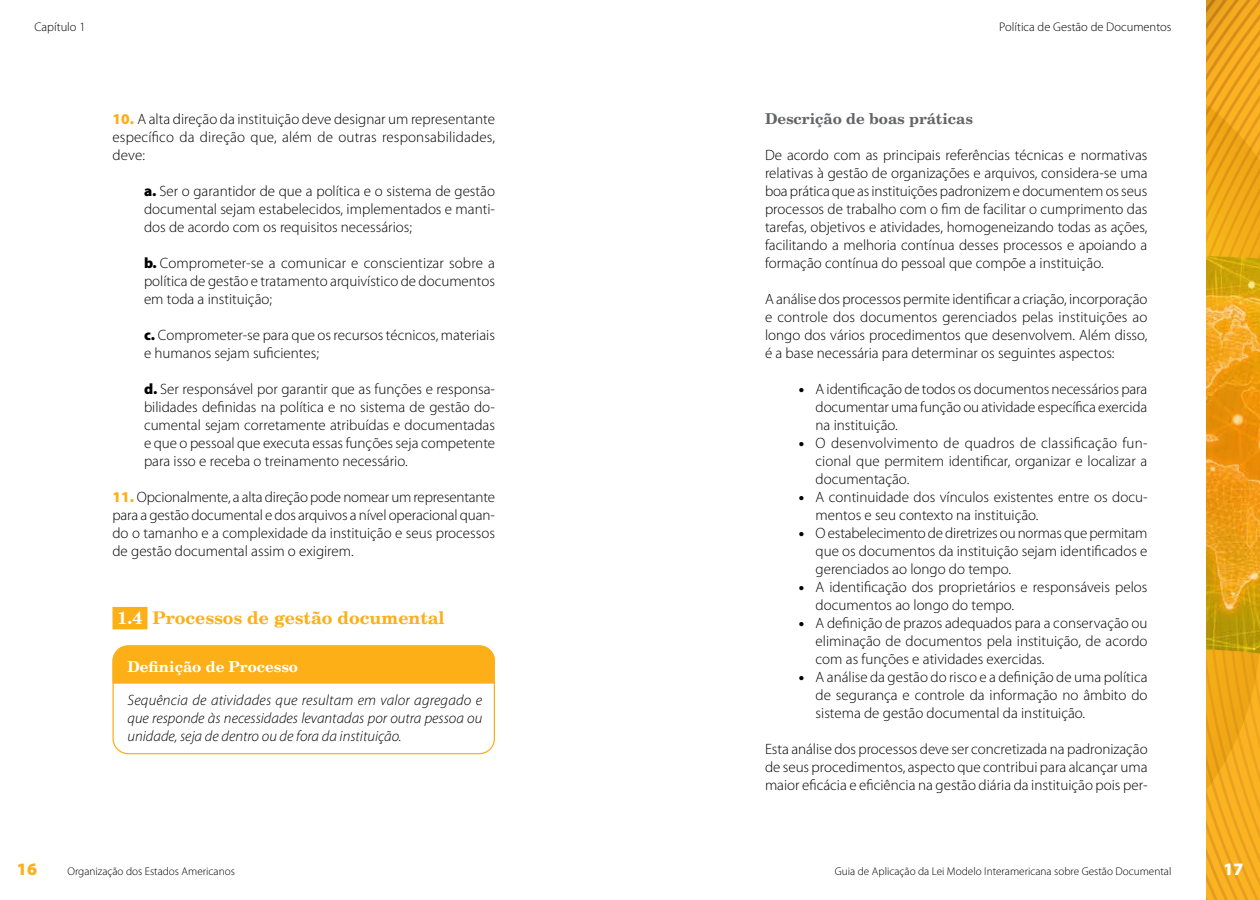
<style>
.page{position:relative;width:1260px;height:900px;background:#fff}
.page>*{position:absolute;margin:0;border:0;box-sizing:border-box;transform-origin:0 0}
.t1{font:700 17.5px "New Century Schlbk";color:#fcaf17}
.t2{font:900 17.5px "Myriad Pro";color:#fcaf17}
.t3{font:900 17.5px "Myriad Pro";color:#fff}
.t4{font:300 15px/18px "Myriad Pro";color:#000;text-align:justify}
.t5{font:italic 300 15px/18px "Myriad Pro";color:#000;text-align:justify}
.t6{font:700 15px "New Century Schlbk";color:#636466}
.t7{font:700 15px "New Century Schlbk";color:#fff}
.t8{font:300 12.5px "Myriad Pro";color:#000}
.t9{font:300 11.25px "Myriad Pro";color:#000}
.s1{font-weight:900;color:#fcaf17}
.s2{font-weight:900}
.s3{color:#fff}
</style>
<div class="page">
<svg style="left:1206px;top:0;width:54px;height:900px;background:#efa71c"></svg>
<img style="left:1206px;top:256px;width:54px;height:401px">
<div style="left:112px;top:607px;width:36px;height:22px;background:#fcaf17"></div>
<div style="left:114px;top:647px;width:381px;height:37px;background:#fcaf17"></div>
<div style="left:112px;top:645px;width:383px;height:109px;border:1px solid #fcaf17;border-radius:15px"></div>
<p class="t8" style="left:35px;top:20px;width:52px">Capítulo 1</p>
<p class="t8" style="left:999px;top:20px;width:174px">Política de Gestão de Documentos</p>
<p class="t4" style="left:112px;top:110px;width:384px"><span class="s1">10.</span> A alta direção da instituição deve designar um representante específico da direção que, além de outras responsabilidades, deve:</p>
<p class="t4" style="left:144px;top:182px;width:352px"><span class="s2">a.</span> Ser o garantidor de que a política e o sistema de gestão documental sejam estabelecidos, implementados e manti&shy;dos de acordo com os requisitos necessários;</p>
<p class="t4" style="left:144px;top:254px;width:353px"><span class="s2">b.</span> Comprometer-se a comunicar e conscientizar sobre a política de gestão e tratamento arquivístico de documentos em toda a instituição;</p>
<p class="t4" style="left:144px;top:326px;width:353px"><span class="s2">c.</span> Comprometer-se para que os recursos técnicos, materiais e humanos sejam suficientes;</p>
<p class="t4" style="left:144px;top:380px;width:353px"><span class="s2">d.</span> Ser responsável por garantir que as funções e responsa&shy;bilidades definidas na política e no sistema de gestão do&shy;cumental sejam corretamente atribuídas e documentadas e que o pessoal que executa essas funções seja competente para isso e receba o treinamento necessário.</p>
<p class="t4" style="left:113px;top:488px;width:384px"><span class="s1">11.</span> Opcionalmente, a alta direção pode nomear um representante para a gestão documental e dos arquivos a nível operacional quan&shy;do o tamanho e a complexidade da instituição e seus processos de gestão documental assim o exigirem.</p>
<p class="t1" style="left:118px;top:607px;width:329px"><span class="s3">1.4</span> Processos de gestão documental</p>
<p class="t7" style="left:128px;top:657px;width:172px">Definição de Processo</p>
<p class="t5" style="left:128px;top:691px;width:356px">Sequência de atividades que resultam em valor agregado e que responde às necessidades levantadas por outra pessoa ou unidade, seja de dentro ou de fora da instituição.</p>
<p class="t6" style="left:765px;top:109px;width:209px">Descrição de boas práticas</p>
<p class="t4" style="left:765px;top:146px;width:384px">De acordo com as principais referências técnicas e normativas relativas à gestão de organizações e arquivos, considera-se uma boa prática que as instituições padronizem e documentem os seus processos de trabalho com o fim de facilitar o cumprimento das tarefas, objetivos e atividades, homogeneizando todas as ações, facilitando a melhoria contínua desses processos e apoiando a formação contínua do pessoal que compõe a instituição.</p>
<p class="t4" style="left:765px;top:290px;width:384px">A análise dos processos permite identificar a criação, incorporação e controle dos documentos gerenciados pelas instituições ao longo dos vários procedimentos que desenvolvem. Além disso, é a base necessária para determinar os seguintes aspectos:</p>
<p class="t4" style="left:816px;top:380px;width:333px;text-indent:-17px"><span class="s2">•</span> A identificação de todos os documentos necessários para documentar uma função ou atividade específica exercida na instituição.</p>
<p class="t4" style="left:816px;top:434px;width:333px;text-indent:-17px"><span class="s2">•</span> O desenvolvimento de quadros de classificação fun&shy;cional que permitem identificar, organizar e localizar a documentação.</p>
<p class="t4" style="left:816px;top:488px;width:333px;text-indent:-17px"><span class="s2">•</span> A continuidade dos vínculos existentes entre os docu&shy;mentos e seu contexto na instituição.</p>
<p class="t4" style="left:816px;top:524px;width:333px;text-indent:-17px"><span class="s2">•</span> O estabelecimento de diretrizes ou normas que permitam que os documentos da instituição sejam identificados e gerenciados ao longo do tempo.</p>
<p class="t4" style="left:816px;top:578px;width:333px;text-indent:-17px"><span class="s2">•</span> A identificação dos proprietários e responsáveis pelos documentos ao longo do tempo.</p>
<p class="t4" style="left:816px;top:614px;width:333px;text-indent:-17px"><span class="s2">•</span> A definição de prazos adequados para a conservação ou eliminação de documentos pela instituição, de acordo com as funções e atividades exercidas.</p>
<p class="t4" style="left:816px;top:668px;width:333px;text-indent:-17px"><span class="s2">•</span> A análise da gestão do risco e a definição de uma política de segurança e controle da informação no âmbito do sistema de gestão documental da instituição.</p>
<p class="t4" style="left:765px;top:740px;width:384px">Esta análise dos processos deve ser concretizada na padronização de seus procedimentos, aspecto que contribui para alcançar uma maior eficácia e eficiência na gestão diária da instituição pois per-</p>
<p class="t2" style="left:17px;top:858px;width:22px">16</p>
<p class="t9" style="left:68px;top:865px;width:169px">Organização dos Estados Americanos</p>
<p class="t3" style="left:1223px;top:858px;width:22px">17</p>
<p class="t9" style="left:835px;top:865px;width:338px">Guia de Aplicação da Lei Modelo Interamericana sobre Gestão Documental</p>
</div>
